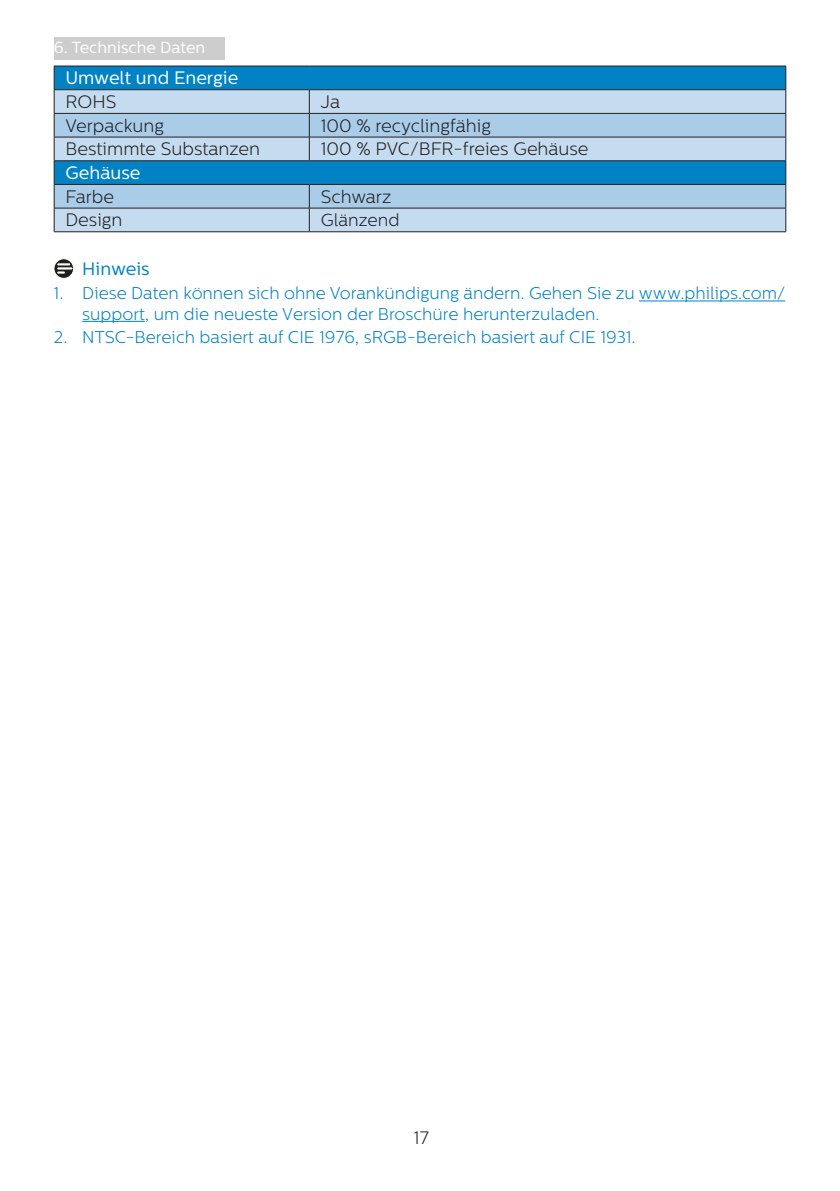
<style>
.page{position:relative;width:840px;height:1191px;background:#fff}
.page>*{position:absolute;margin:0;border:0;box-sizing:border-box;transform-origin:0 0}
.t1{font:300 18px "Centrale Sans";color:#231f20}
.t2{font:18px "Centrale Sans";color:#fff}
.Heading_4_Blue{font:18px "Centrale Sans";color:#0082c5}
.t3{font:300 17.4px "Centrale Sans";color:#231f20}
.t4{font:300 17px/20.4px "Centrale Sans";color:#0082c5}
.t5{font:16px "Centrale Sans";color:#fff}
</style>
<div class="page">
<div style="left:54px;top:37px;width:170px;height:23px;background:#cdcdcd"></div>
<hr style="left:638px;top:300px;width:146px;height:1px;background:#0082c5">
<hr style="left:82px;top:321px;width:63px;height:1px;background:#0082c5">
<div style="left:55px;top:67px;width:730px;height:22px;background:#0082c5"></div>
<div style="left:55px;top:90px;width:730px;height:141px;background:#c5dcf0"></div>
<svg style="left:55px;top:114px;width:730px;height:94px;background:#83bbdf"></svg>
<hr style="left:54px;top:66px;width:255px;height:1px;background:#231f20">
<hr style="left:309px;top:66px;width:476px;height:1px;background:#231f20">
<hr style="left:54px;top:89px;width:255px;height:1px;background:#231f20">
<hr style="left:309px;top:89px;width:476px;height:1px;background:#231f20">
<hr style="left:54px;top:113px;width:255px;height:1px;background:#231f20">
<hr style="left:309px;top:113px;width:476px;height:1px;background:#231f20">
<hr style="left:54px;top:137px;width:255px;height:1px;background:#231f20">
<svg style="left:309px;top:90px;width:1px;height:70px"></svg>
<hr style="left:309px;top:137px;width:476px;height:1px;background:#231f20">
<hr style="left:54px;top:160px;width:255px;height:1px;background:#231f20">
<hr style="left:309px;top:160px;width:476px;height:1px;background:#231f20">
<hr style="left:54px;top:184px;width:255px;height:1px;background:#231f20">
<hr style="left:309px;top:184px;width:476px;height:1px;background:#231f20">
<svg style="left:54px;top:66px;width:1px;height:165px"></svg>
<hr style="left:54px;top:208px;width:255px;height:1px;background:#231f20">
<hr style="left:54px;top:231px;width:255px;height:1px;background:#231f20">
<svg style="left:309px;top:185px;width:1px;height:46px"></svg>
<svg style="left:785px;top:66px;width:1px;height:165px"></svg>
<hr style="left:309px;top:208px;width:476px;height:1px;background:#231f20">
<hr style="left:309px;top:231px;width:476px;height:1px;background:#231f20">
<svg style="left:54px;top:259px;width:20px;height:19px"></svg>
<div style="left:54px;top:259px;width:20px;height:19px;border:1px solid #fff;border-radius:50%"></div>
<svg style="left:58px;top:263px;width:13px;height:11px"></svg>
<p class="t5" style="left:54px;top:38px;width:153px">6. Technische Daten</p>
<p class="t2" style="left:65px;top:67px;width:174px">Umwelt und Energie</p>
<p class="t1" style="left:65px;top:91px;width:52px">ROHS</p>
<p class="t1" style="left:320px;top:91px;width:21px">Ja</p>
<p class="t1" style="left:65px;top:115px;width:100px">Verpackung</p>
<p class="t1" style="left:320px;top:115px;width:172px">100 % recyclingfähig</p>
<p class="t1" style="left:65px;top:139px;width:196px">Bestimmte Substanzen</p>
<p class="t1" style="left:320px;top:139px;width:269px">100 % PVC/BFR-freies Gehäuse</p>
<p class="t2" style="left:65px;top:162px;width:76px">Gehäuse</p>
<p class="t1" style="left:65px;top:186px;width:50px">Farbe</p>
<p class="t1" style="left:320px;top:186px;width:72px">Schwarz</p>
<p class="t1" style="left:65px;top:210px;width:58px">Design</p>
<p class="t3" style="left:320px;top:210px;width:80px">Glänzend</p>
<p class="Heading_4_Blue" style="left:82px;top:258px;width:69px">Hinweis</p>
<p class="t4" style="left:82px;top:283px;width:704px;text-indent:-28px">1. Diese Daten können sich ohne Vorankündigung ändern. Gehen Sie zu www.philips.com/ support, um die neueste Version der Broschüre herunterzuladen.</p>
<p class="t4" style="left:54px;top:327px;width:583px">2. NTSC-Bereich basiert auf CIE 1976, sRGB-Bereich basiert auf CIE 1931.</p>
<p class="t1" style="left:413px;top:1127px;width:17px">17</p>
</div>
